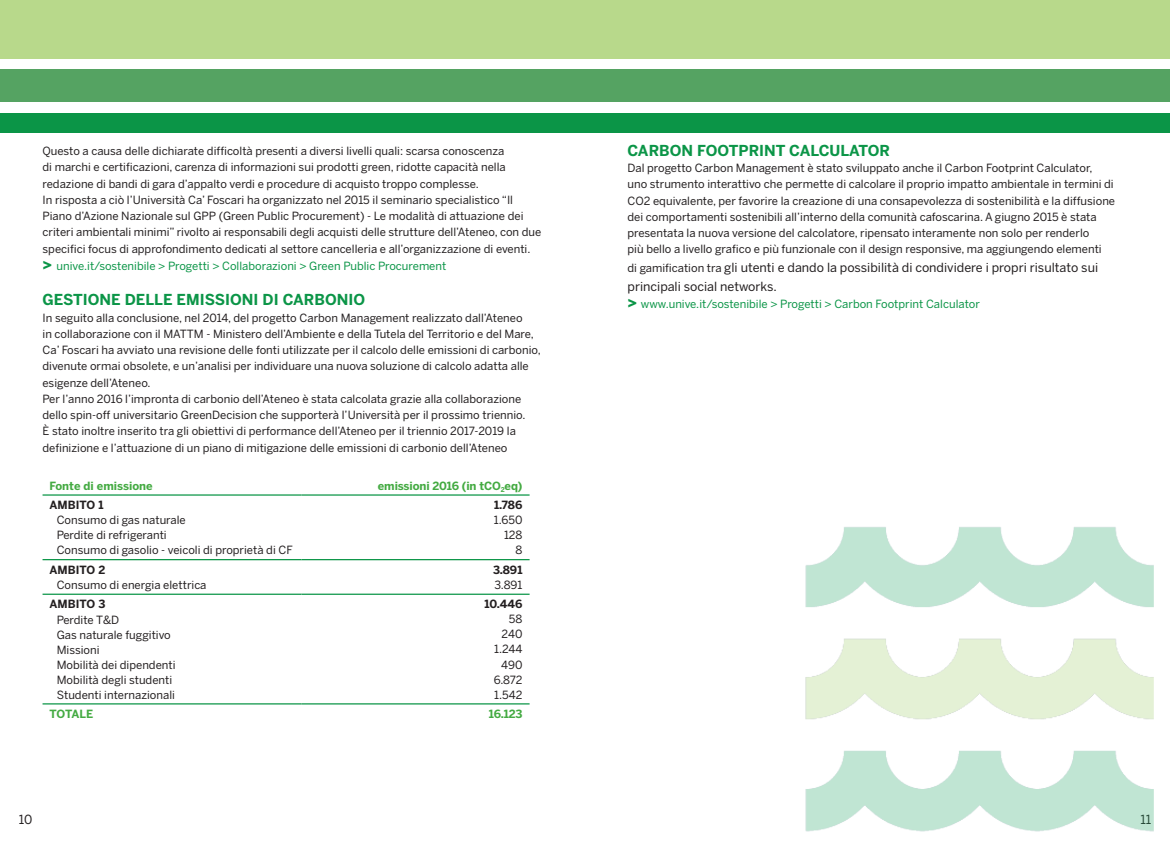
<style>
.page{position:relative;width:1170px;height:851px;background:#fff}
.page>*{position:absolute;margin:0;border:0;box-sizing:border-box;transform-origin:0 0}
.t1{font:700 15px "Benton Sans";color:#0b9547}
.t2{font:12.5px/18.8px "Benton Sans";color:#231f20}
.t3{font:11.25px/16.2px "Benton Sans";color:#231f20}
.t4{font:11.25px "Benton Sans";color:#0b9547}
.t5{font:700 11.25px "Benton Sans";letter-spacing:-.01em;color:#44aa42}
.t6{font:700 11.25px "Benton Sans";color:#231f20}
.s1{font-weight:900;font-size:15px}
.s2{font-size:11.25px}
</style>
<div class="page">
<div style="left:0;top:0;width:1169px;height:58px;background:#b8d98b"></div>
<img style="left:805px;top:527px;width:349px;height:305px">
<div style="left:0;top:70px;width:1169px;height:32px;background:#55a362"></div>
<div style="left:0;top:113px;width:1169px;height:19px;background:#0b9547"></div>
<hr style="left:43px;top:494px;width:258px;height:1px;background:#0b9547">
<hr style="left:301px;top:494px;width:228px;height:1px;background:#0b9547">
<hr style="left:43px;top:559px;width:258px;height:1px;background:#0b9547">
<hr style="left:301px;top:559px;width:228px;height:1px;background:#0b9547">
<hr style="left:43px;top:593px;width:258px;height:1px;background:#0b9547">
<hr style="left:301px;top:593px;width:228px;height:1px;background:#0b9547">
<hr style="left:43px;top:703px;width:258px;height:1px;background:#0b9547">
<hr style="left:301px;top:703px;width:228px;height:1px;background:#0b9547">
<p class="t3" style="left:43px;top:143px;width:500px">Questo a causa delle dichiarate difficoltà presenti a diversi livelli quali: scarsa conoscenza<br>di marchi e certificazioni, carenza di informazioni sui prodotti green, ridotte capacità nella redazione di bandi di gara d’appalto verdi e procedure di acquisto troppo complesse.<br>In risposta a ciò l’Università Ca’ Foscari ha organizzato nel 2015 il seminario specialistico “Il Piano d’Azione Nazionale sul GPP (Green Public Procurement) - Le modalità di attuazione dei criteri ambientali minimi” rivolto ai responsabili degli acquisti delle strutture dell’Ateneo, con due specifici focus di approfondimento dedicati al settore cancelleria e all’organizzazione di eventi.</p>
<p class="t4" style="left:43px;top:259px;width:405px"><span class="s1">&gt;</span> unive.it/sostenibile &gt; Progetti &gt; Collaborazioni &gt; Green Public Procurement</p>
<h1 class="t1" style="left:43px;top:291px;width:324px">GESTIONE DELLE EMISSIONI DI CARBONIO</h1>
<p class="t3" style="left:43px;top:309px;width:499px">In seguito alla conclusione, nel 2014, del progetto Carbon Management realizzato dall’Ateneo<br>in collaborazione con il MATTM - Ministero dell’Ambiente e della Tutela del Territorio e del Mare, Ca’ Foscari ha avviato una revisione delle fonti utilizzate per il calcolo delle emissioni di carbonio, divenute ormai obsolete, e un’analisi per individuare una nuova soluzione di calcolo adatta alle esigenze dell’Ateneo.<br>Per l’anno 2016 l’impronta di carbonio dell’Ateneo è stata calcolata grazie alla collaborazione dello spin-off universitario GreenDecision che supporterà l’Università per il prossimo triennio.<br>È stato inoltre inserito tra gli obiettivi di performance dell’Ateneo per il triennio 2017-2019 la definizione e l’attuazione di un piano di mitigazione delle emissioni di carbonio dell’Ateneo</p>
<p class="t5" style="left:50px;top:479px;width:105px">Fonte di emissione</p>
<p class="t5" style="left:378px;top:479px;width:146px">emissioni 2016 (in tCO<sub>2</sub>eq)</p>
<p class="t6" style="left:50px;top:498px;width:55px">AMBITO 1</p>
<p class="t3" style="left:57px;top:512px;width:237px;line-height:15px">Consumo di gas naturale<br>Perdite di refrigeranti<br>Consumo di gasolio - veicoli di proprietà di CF</p>
<p class="t6" style="left:494px;top:498px;width:30px">1.786</p>
<p class="t3" style="left:494px;top:512px;width:30px;line-height:15px;text-align:right">1.650<br>128<br>8</p>
<p class="t6" style="left:50px;top:563px;width:57px">AMBITO 2</p>
<p class="t3" style="left:57px;top:576px;width:151px">Consumo di energia elettrica</p>
<p class="t6" style="left:50px;top:597px;width:57px">AMBITO 3</p>
<p class="t3" style="left:57px;top:611px;width:120px;line-height:15px">Perdite T&amp;D<br>Gas naturale fuggitivo<br>Missioni<br>Mobilità dei dipendenti<br>Mobilità degli studenti<br>Studenti internazionali</p>
<p class="t6" style="left:493px;top:563px;width:31px">3.891</p>
<p class="t3" style="left:494px;top:576px;width:29px">3.891</p>
<p class="t6" style="left:484px;top:597px;width:39px">10.446</p>
<p class="t3" style="left:493px;top:611px;width:30px;line-height:15px;text-align:right">58<br>240<br>1.244<br>490<br>6.872<br>1.542</p>
<p class="t5" style="left:50px;top:707px;width:45px">TOTALE</p>
<p class="t5" style="left:488px;top:707px;width:35px">16.123</p>
<h1 class="t1" style="left:627px;top:141px;width:264px">CARBON FOOTPRINT CALCULATOR</h1>
<p class="t3" style="left:627px;top:160px;width:489px">Dal progetto Carbon Management è stato sviluppato anche il Carbon Footprint Calculator, uno strumento interattivo che permette di calcolare il proprio impatto ambientale in termini di CO2 equivalente, per favorire la creazione di una consapevolezza di sostenibilità e la diffusione dei comportamenti sostenibili all’interno della comunità cafoscarina. A giugno 2015 è stata presentata la nuova versione del calcolatore, ripensato interamente non solo per renderlo<br>più bello a livello grafico e più funzionale con il design responsive, ma aggiungendo elementi</p>
<p class="t2" style="left:627px;top:258px;width:472px"><span class="s2">di gamification tra</span> gli utenti e dando la possibilità di condividere i propri risultato sui principali social networks.</p>
<p class="t4" style="left:627px;top:297px;width:354px"><span class="s1">&gt;</span> www.unive.it/sostenibile &gt; Progetti &gt; Carbon Footprint Calculator</p>
<p class="t2" style="left:19px;top:809px;width:15px">10</p>
<p class="t2" style="left:1140px;top:809px;width:12px">11</p>
</div>
